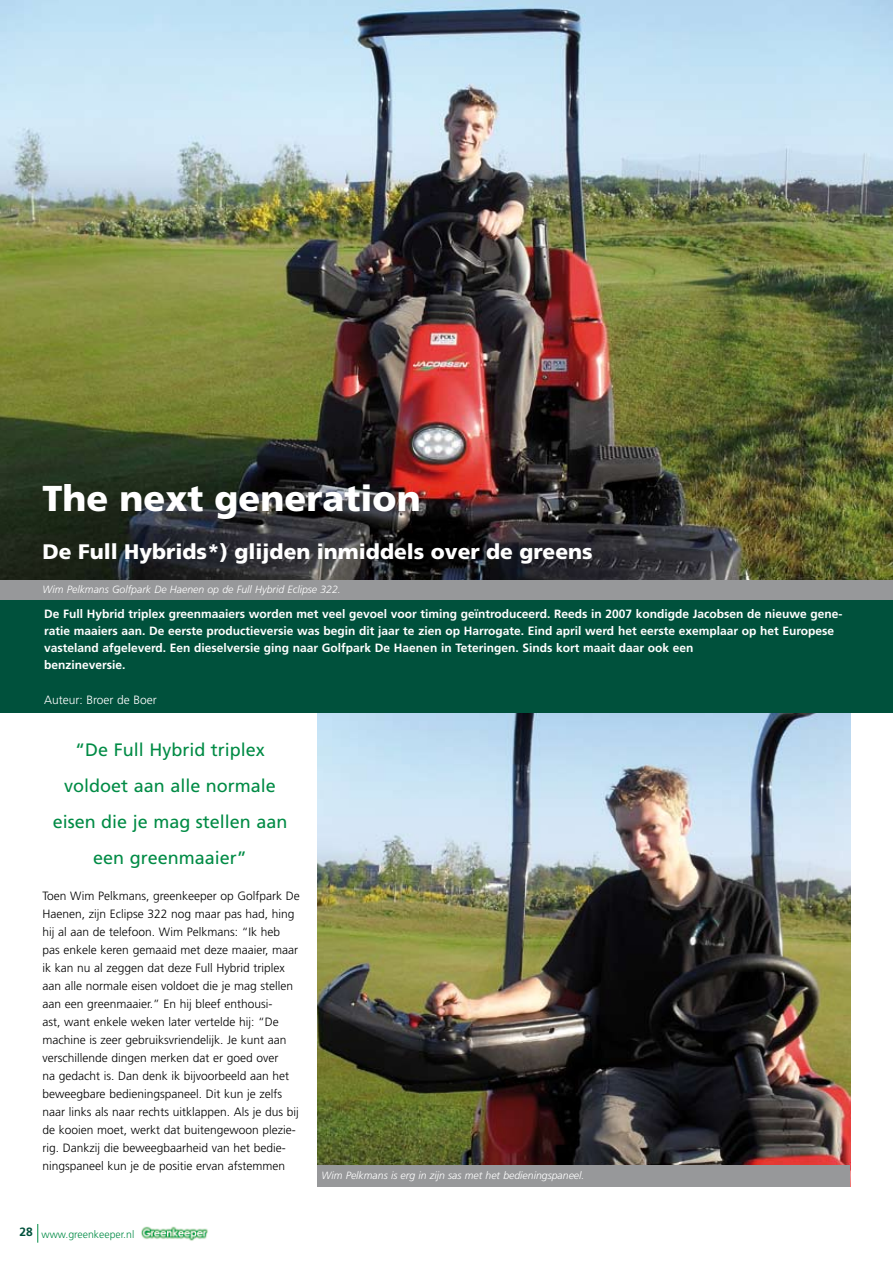
<style>
.page{position:relative;width:893px;height:1263px;background:#fff}
.page>*{position:absolute;margin:0;border:0;box-sizing:border-box;transform-origin:0 0}
.t1{font:900 36px "Frutiger";color:#fff}
.t2{font:900 21px "Frutiger";color:#fff}
.t3{font:18px/36px "Frutiger";color:#008b45;text-align:center}
.t4{font:300 12px/18px "Frutiger";color:#000}
.t5{font:700 12px/17.2px "Frutiger";color:#fff}
.t6{font:300 12px "Frutiger";color:#fff}
.t7{font:italic 300 10.5px "Frutiger";color:#fff}
.t8{font:300 10.5px "Frutiger";color:#008b45}
.s1{font-weight:700;font-size:12px;color:#00513c}
</style>
<div class="page">
<img style="left:141px;top:1226px;width:67px;height:15px">
<svg style="left:38px;top:1224px;width:1px;height:19px"></svg>
<img style="left:0;top:0;width:893px;height:580px">
<img style="left:317px;top:713px;width:533px;height:452px">
<div style="left:0;top:598px;width:893px;height:115px;background:#00513c"></div>
<div style="left:317px;top:1165px;width:533px;height:21px;background:#97989a"></div>
<div style="left:0;top:580px;width:893px;height:19px;background:#97989a"></div>
<h1 class="t1" style="left:43px;top:477px;width:380px">The next generation</h1>
<h2 class="t2" style="left:43px;top:539px;width:552px">De Full Hybrids*) glijden inmiddels over de greens</h2>
<p class="t7" style="left:43px;top:584px;width:300px">Wim Pelkmans Golfpark De Haenen op de Full Hybrid Eclipse 322.</p>
<p class="t5" style="left:44px;top:605px;width:800px">De Full Hybrid triplex greenmaaiers worden met veel gevoel voor timing geïntroduceerd. Reeds in 2007 kondigde Jacobsen de nieuwe gene&shy;ratie maaiers aan. De eerste productieversie was begin dit jaar te zien op Harrogate. Eind april werd het eerste exemplaar op het Europese vasteland afgeleverd. Een dieselversie ging naar Golfpark De Haenen in Teteringen. Sinds kort maait daar ook een<br>benzineversie.</p>
<p class="t6" style="left:44px;top:693px;width:114px">Auteur: Broer de Boer</p>
<h3 class="t3" style="left:53px;top:732px;width:236px">“De Full Hybrid triplex voldoet aan alle normale eisen die je mag stellen aan een greenmaaier”</h3>
<p class="t4" style="left:43px;top:887px;width:259px">Toen Wim Pelkmans, greenkeeper op Golfpark De Haenen, zijn Eclipse 322 nog maar pas had, hing hij al aan de telefoon. Wim Pelkmans: “Ik heb pas enkele keren gemaaid met deze maaier, maar ik kan nu al zeggen dat deze Full Hybrid triplex aan alle normale eisen voldoet die je mag stellen aan een greenmaaier.” En hij bleef enthousi-<br>ast, want enkele weken later vertelde hij: “De machine is zeer gebruiksvriendelijk. Je kunt aan verschillende dingen merken dat er goed over<br>na gedacht is. Dan denk ik bijvoorbeeld aan het beweegbare bedieningspaneel. Dit kun je zelfs naar links als naar rechts uitklappen. Als je dus bij de kooien moet, werkt dat buitengewoon plezie&shy;rig. Dankzij die beweegbaarheid van het bedie&shy;ningspaneel kun je de positie ervan afstemmen</p>
<p class="t8" style="left:20px;top:1228px;width:116px"><span class="s1">28</span> www.greenkeeper.nl</p>
<p class="t7" style="left:321px;top:1169px;width:264px">Wim Pelkmans is erg in zijn sas met het bedieningspaneel.</p>
</div>
